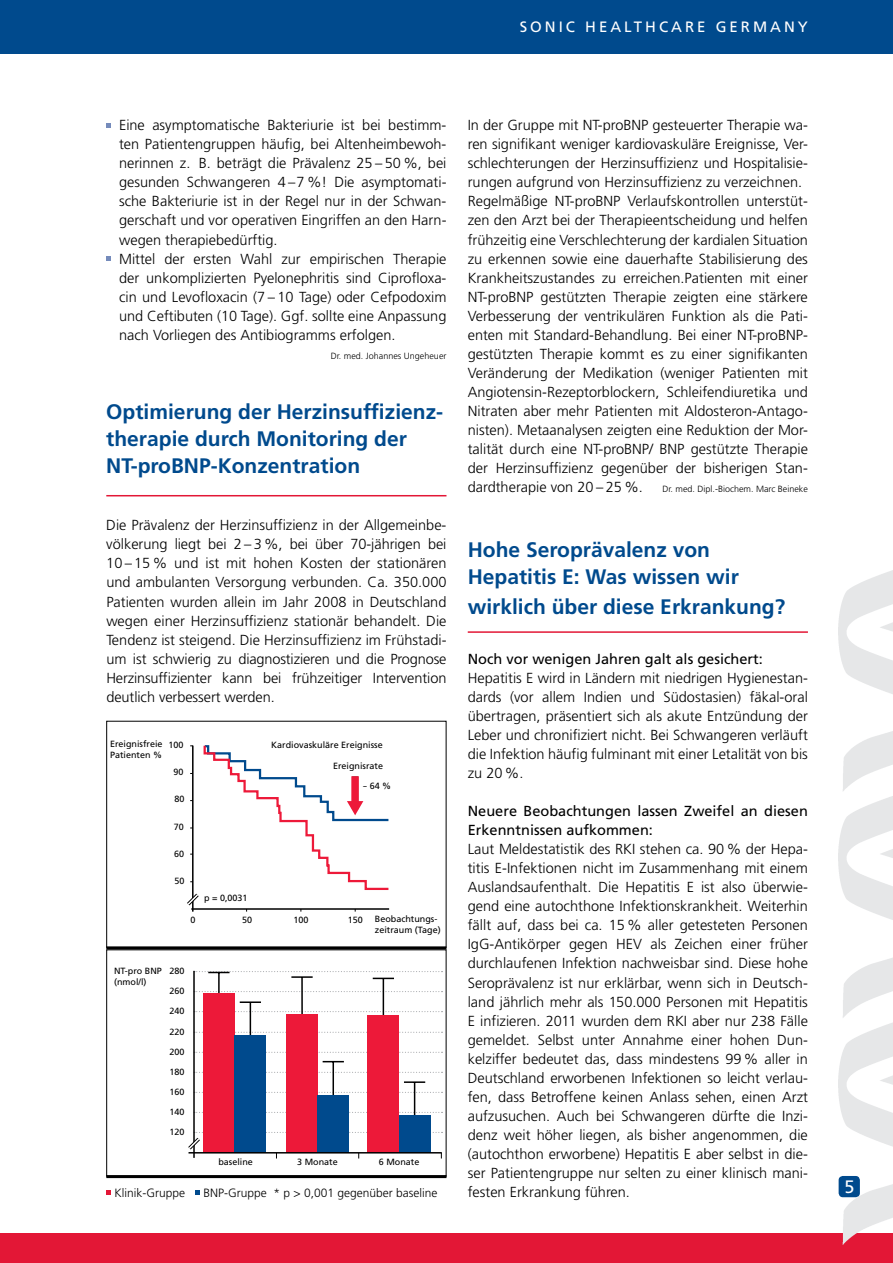
<style>
.page{position:relative;width:893px;height:1263px;background:#fff}
.page>*{position:absolute;margin:0;border:0;box-sizing:border-box;transform-origin:0 0}
.t1{font:700 21px/27px "Frutiger";color:#004a8d}
.t2{font:18px "Frutiger";color:#fff}
.t3{font:15px "Frutiger";letter-spacing:.2em;color:#fff}
.t4{font:300 14.55px/19px "Frutiger";color:#000;text-align:justify}
.t5{font:14.55px/19px "Frutiger";color:#000}
.t6{font:300 12px "Frutiger";color:#000}
.t7{font:9px/10.8px "Frutiger";color:#000}
.t8{font:300 9px "Frutiger";color:#000}
.t9{font:9px "Frutiger";color:#000;scale:1.5 1}
</style>
<div class="page">
<hr style="left:468px;top:631px;width:340px;height:2px;background:#e31736">
<hr style="left:106px;top:495px;width:340px;height:1px;background:#e31736">
<svg style="left:106px;top:123px;width:5px;height:4px"></svg>
<svg style="left:106px;top:256px;width:5px;height:5px"></svg>
<svg style="left:187px;top:745px;width:203px;height:167px"></svg>
<hr style="left:106px;top:946px;width:340px;height:3px;background:#000">
<svg style="left:195px;top:1112px;width:247px;height:1px"></svg>
<svg style="left:195px;top:1092px;width:247px;height:1px"></svg>
<svg style="left:195px;top:1072px;width:247px;height:1px"></svg>
<svg style="left:195px;top:1052px;width:247px;height:1px"></svg>
<svg style="left:195px;top:1032px;width:247px;height:1px"></svg>
<svg style="left:195px;top:1011px;width:247px;height:1px"></svg>
<svg style="left:195px;top:991px;width:247px;height:1px"></svg>
<hr style="left:193px;top:971px;width:2px;height:187px;background:#000">
<svg style="left:188px;top:1132px;width:254px;height:26px"></svg>
<hr style="left:414px;top:1082px;width:1px;height:34px;background:#000">
<hr style="left:404px;top:1081px;width:21px;height:2px;background:#000">
<hr style="left:332px;top:1062px;width:2px;height:35px;background:#000">
<svg style="left:323px;top:1061px;width:21px;height:1px"></svg>
<hr style="left:383px;top:978px;width:1px;height:39px;background:#000">
<hr style="left:301px;top:977px;width:2px;height:39px;background:#000">
<hr style="left:250px;top:1002px;width:1px;height:34px;background:#000">
<hr style="left:240px;top:1001px;width:21px;height:2px;background:#000">
<hr style="left:218px;top:972px;width:2px;height:22px;background:#000">
<svg style="left:194px;top:971px;width:248px;height:8px"></svg>
<div style="left:203px;top:993px;width:32px;height:159px;background:#ed1939"></div>
<div style="left:235px;top:1035px;width:31px;height:117px;background:#004a8d"></div>
<div style="left:286px;top:1014px;width:32px;height:138px;background:#ed1939"></div>
<div style="left:318px;top:1095px;width:31px;height:57px;background:#004a8d"></div>
<div style="left:368px;top:1015px;width:31px;height:137px;background:#ed1939"></div>
<div style="left:399px;top:1115px;width:32px;height:37px;background:#004a8d"></div>
<hr style="left:189px;top:1152px;width:253px;height:1px;background:#000">
<div style="left:106px;top:949px;width:340px;height:227px;border:1px solid #000"></div>
<hr style="left:106px;top:1175px;width:340px;height:3px;background:#000">
<svg style="left:106px;top:1190px;width:5px;height:5px"></svg>
<svg style="left:195px;top:1190px;width:5px;height:5px"></svg>
<div style="left:0;top:0;width:893px;height:53px;background:#004a8d"></div>
<div style="left:0;top:1233px;width:893px;height:30px;background:#e31736"></div>
<img style="left:839px;top:570px;width:54px;height:674px">
<div style="left:839px;top:1176px;width:21px;height:21px;background:#004a8d;border-radius:4px"></div>
<p class="t3" style="left:520px;top:18px;width:290px">Sonic Health care GER MAN Y</p>
<p class="t4" style="left:119px;top:116px;width:329px;text-align:left">Eine asymptomatische Bakteriurie ist bei bestimm&shy;ten Patientengruppen häufig, bei Altenheimbewoh&shy;nerinnen z. B. beträgt die Prävalenz 25 – 50 %, bei gesunden Schwangeren 4 –7 %! Die asymptomati&shy;sche Bakteriurie ist in der Regel nur in der Schwan&shy;gerschaft und vor operativen Eingriffen an den Harn&shy;wegen therapiebedürftig.<br>Mittel der ersten Wahl zur empirischen Therapie der unkomplizierten Pyelonephritis sind Ciprofloxa&shy;cin und Levofloxacin (7 – 10 Tage) oder Cefpodoxim und Ceftibuten (10 Tage). Ggf. sollte eine Anpassung nach Vorliegen des Antibiogramms erfolgen.</p>
<p class="t8" style="left:331px;top:351px;width:117px">Dr. med. Johannes Ungeheuer</p>
<h1 class="t1" style="left:106px;top:399px;width:338px">Optimierung der Herzinsuffizienz&shy;therapie durch Monitoring der<br>NT-proBNP-Konzentration</h1>
<p class="t4" style="left:106px;top:516px;width:342px">Die Prävalenz der Herzinsuffizienz in der Allgemeinbe&shy;völkerung liegt bei 2 – 3 %, bei über 70-jährigen bei 10 – 15 % und ist mit hohen Kosten der stationären und ambulanten Versorgung verbunden. Ca. 350.000<br>Patienten wurden allein im Jahr 2008 in Deutschland wegen einer Herzinsuffizienz stationär behandelt. Die Tendenz ist steigend. Die Herzinsuffizienz im Frühstadi&shy;um ist schwierig zu diagnostizieren und die Prognose Herzinsuffizienter kann bei frühzeitiger Intervention deutlich verbessert werden.</p>
<p class="t7" style="left:110px;top:738px;width:54px">Ereignisfreie<br>Patienten %</p>
<p class="t7" style="left:168px;top:739px;width:17px">100</p>
<p class="t7" style="left:173px;top:767px;width:12px">90</p>
<p class="t7" style="left:174px;top:794px;width:12px">80</p>
<p class="t7" style="left:174px;top:821px;width:12px">70</p>
<p class="t7" style="left:174px;top:848px;width:12px">60</p>
<p class="t7" style="left:174px;top:876px;width:12px">50</p>
<p class="t7" style="left:204px;top:892px;width:45px">p = 0,0031</p>
<p class="t7" style="left:271px;top:739px;width:113px">Kardiovaskuläre Ereignisse</p>
<p class="t7" style="left:333px;top:760px;width:52px">Ereignisrate</p>
<p class="t9" style="left:363px;top:781px;width:21px">- 64 %</p>
<p class="t7" style="left:190px;top:914px;width:7px">0</p>
<p class="t7" style="left:294px;top:914px;width:17px">100</p>
<p class="t7" style="left:348px;top:914px;width:17px">150</p>
<p class="t7" style="left:375px;top:914px;width:67px">Beobachtungs&shy;zeitraum (Tage)</p>
<p class="t7" style="left:242px;top:914px;width:12px">50</p>
<p class="t7" style="left:114px;top:965px;width:72px">NT-pro BNP 280 (nmol/l)</p>
<p class="t7" style="left:170px;top:986px;width:17px">260</p>
<p class="t7" style="left:170px;top:1006px;width:17px">240</p>
<p class="t7" style="left:170px;top:1026px;width:17px">220</p>
<p class="t7" style="left:170px;top:1046px;width:17px">200</p>
<p class="t7" style="left:170px;top:1066px;width:17px">180</p>
<p class="t7" style="left:170px;top:1086px;width:17px">160</p>
<p class="t7" style="left:170px;top:1107px;width:17px">140</p>
<p class="t7" style="left:170px;top:1127px;width:17px">120</p>
<p class="t7" style="left:218px;top:1156px;width:36px">baseline</p>
<p class="t7" style="left:297px;top:1156px;width:42px">3 Monate</p>
<p class="t7" style="left:379px;top:1156px;width:42px">6 Monate</p>
<p class="t6" style="left:115px;top:1186px;width:72px">Klinik-Gruppe</p>
<p class="t6" style="left:204px;top:1186px;width:235px">BNP-Gruppe * p &gt; 0,001 gegenüber baseline</p>
<p class="t4" style="left:468px;top:116px;width:342px;text-align:left">In der Gruppe mit NT-proBNP gesteuerter Therapie wa&shy;ren signifikant weniger kardiovaskuläre Ereignisse, Ver&shy;schlechterungen der Herzinsuffizienz und Hospitalisie&shy;rungen aufgrund von Herzinsuffizienz zu verzeichnen.<br>Regelmäßige NT-proBNP Verlaufskontrollen unterstüt&shy;zen den Arzt bei der Therapieentscheidung und helfen frühzeitig eine Verschlechterung der kardialen Situation zu erkennen sowie eine dauerhafte Stabilisierung des Krankheitszustandes zu erreichen.Patienten mit einer NT-proBNP gestützten Therapie zeigten eine stärkere Verbesserung der ventrikulären Funktion als die Pati&shy;enten mit Standard-Behandlung. Bei einer NT-proBNP&shy;gestützten Therapie kommt es zu einer signifikanten Veränderung der Medikation (weniger Patienten mit Angiotensin-Rezeptorblockern, Schleifendiuretika und Nitraten aber mehr Patienten mit Aldosteron-Antago&shy;nisten). Metaanalysen zeigten eine Reduktion der Mor&shy;talität durch eine NT-proBNP/ BNP gestützte Therapie der Herzinsuffizienz gegenüber der bisherigen Stan&shy;dardtherapie von 20 – 25 %.</p>
<p class="t8" style="left:662px;top:484px;width:147px">Dr. med. Dipl.-Biochem. Marc Beineke</p>
<h1 class="t1" style="left:468px;top:537px;width:273px">Hohe Seroprävalenz von<br>Hepatitis E: Was wissen wir</h1>
<h1 class="t1" style="left:468px;top:594px;width:319px">wirklich über diese Erkrankung?</h1>
<p class="t5" style="left:468px;top:649px;width:297px">Noch vor wenigen Jahren galt als gesichert:</p>
<p class="t4" style="left:468px;top:668px;width:342px">Hepatitis E wird in Ländern mit niedrigen Hygienestan&shy;dards (vor allem Indien und Südostasien) fäkal-oral übertragen, präsentiert sich als akute Entzündung der Leber und chronifiziert nicht. Bei Schwangeren verläuft die Infektion häufig fulminant mit einer Letalität von bis zu 20 %.</p>
<p class="t5" style="left:468px;top:801px;width:342px">Neuere Beobachtungen lassen Zweifel an diesen<br>Erkenntnissen aufkommen:</p>
<p class="t4" style="left:468px;top:840px;width:342px">Laut Meldestatistik des RKI stehen ca. 90 % der Hepa&shy;titis E-Infektionen nicht im Zusammenhang mit einem Auslandsaufenthalt. Die Hepatitis E ist also überwie&shy;gend eine autochthone Infektionskrankheit. Weiterhin fällt auf, dass bei ca. 15 % aller getesteten Personen IgG-Antikörper gegen HEV als Zeichen einer früher durchlaufenen Infektion nachweisbar sind. Diese hohe Seroprävalenz ist nur erklärbar, wenn sich in Deutsch&shy;land jährlich mehr als 150.000 Personen mit Hepatitis E infizieren. 2011 wurden dem RKI aber nur 238 Fälle gemeldet. Selbst unter Annahme einer hohen Dun&shy;kelziffer bedeutet das, dass mindestens 99 % aller in Deutschland erworbenen Infektionen so leicht verlau&shy;fen, dass Betroffene keinen Anlass sehen, einen Arzt aufzusuchen. Auch bei Schwangeren dürfte die Inzi&shy;denz weit höher liegen, als bisher angenommen, die (autochthon erworbene) Hepatitis E aber selbst in die&shy;ser Patientengruppe nur selten zu einer klinisch mani&shy;festen Erkrankung führen.</p>
<p class="t2" style="left:844px;top:1176px;width:12px">5</p>
</div>
